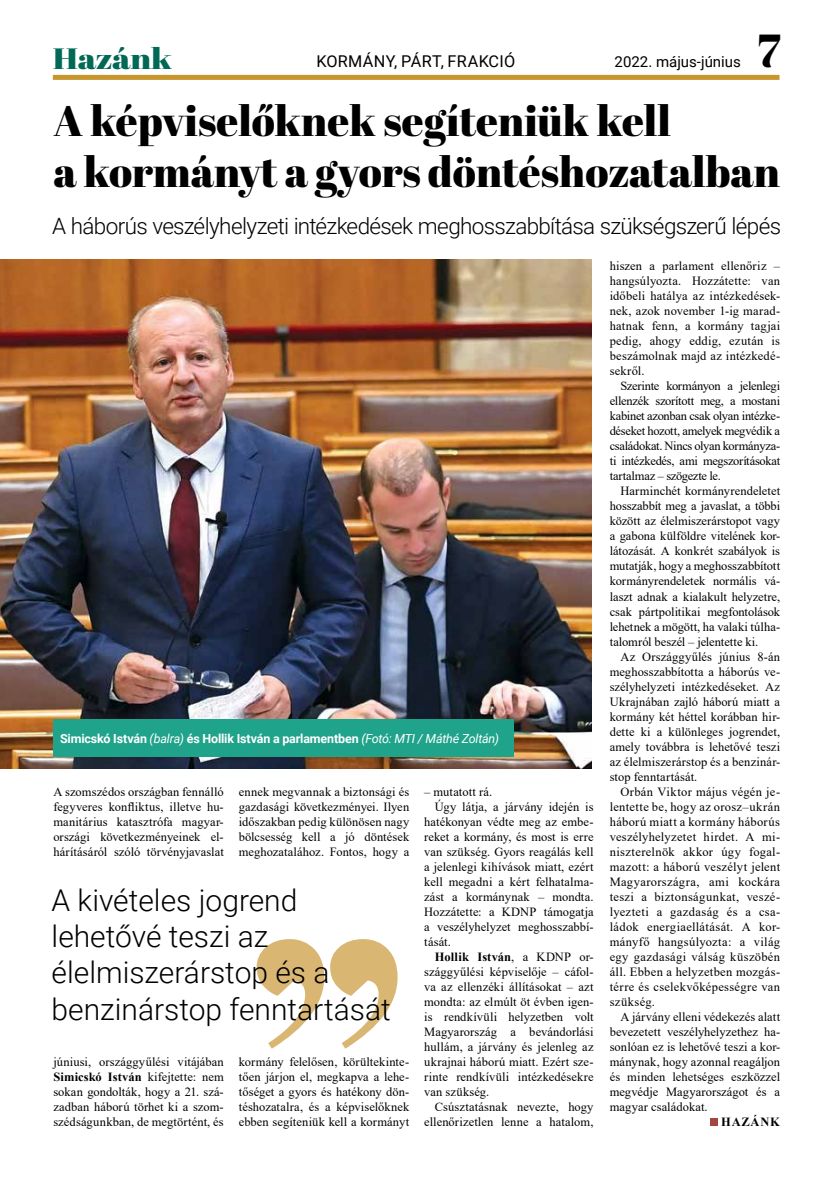
<style>
.page{position:relative;width:833px;height:1188px;background:#fff}
.page>*{position:absolute;margin:0;border:0;box-sizing:border-box;transform-origin:0 0}
.t1{font:396.88px "Abril Fatface";color:#d9b773}
.t2{font:46.25px "Abril Fatface";color:#000}
.t3{font:42.5px/51px "Abril Fatface";color:#000}
.t4{font:300 30px/36px "Roboto";color:#000}
.t5{font:29.38px "Abril Fatface";letter-spacing:-.01em;color:#006956;scale:1.15 1}
.t6{font:300 22.5px "Roboto";letter-spacing:-.03em;color:#000}
.t7{font:16.25px "Roboto";letter-spacing:.02em;color:#000}
.t8{font:15px "Roboto";color:#000}
.t9{font:12.5px/15px "Times New Roman";letter-spacing:.005em;color:#000;text-align:justify}
.t10{font:700 12.5px "Roboto";letter-spacing:-.01em;color:#fff}
.t11{font:700 12.5px "Times New Roman";letter-spacing:.005em;color:#000}
.t12{font:700 12.5px "Times New Roman";letter-spacing:.025em;color:#000}
.s1{font-weight:400;font-style:italic}
.s2{font-weight:700}
.s3{font-weight:400}
</style>
<div class="page">
<div style="left:53px;top:75px;width:726px;height:5px;background:#c7962c"></div>
<div style="left:710px;top:1118px;width:8px;height:7px;background:#a24644"></div>
<img style="left:0;top:260px;width:592px;height:508px">
<div style="left:53px;top:719px;width:460px;height:37px;background:#20a38b"></div>
<h2 class="t2" style="left:757px;top:18px;width:25px">7</h2>
<h3 class="t3" style="left:53px;top:94px;width:728px">A képviselőknek segíteniük kell<br>a kormányt a gyors döntéshozatalban</h3>
<h3 class="t5" style="left:53px;top:38px;width:105px">Hazánk</h3>
<h3 class="t7" style="left:316px;top:50px;width:200px">KORMÁNY, PÁRT, FRAKCIÓ</h3>
<p class="t8" style="left:614px;top:51px;width:128px">2022. május-június</p>
<h3 class="t6" style="left:52px;top:210px;width:730px">A háborús veszélyhelyzeti intézkedések meghosszabbítása szükségszerű lépés</h3>
<p class="t10" style="left:60px;top:729px;width:440px">Simicskó István <span class="s1">(balra)</span> és Hollik István a parlamentben <span class="s1">(Fotó: MTI / Máthé Zoltán)</span></p>
<p class="t9" style="left:53px;top:783px;width:172px">A szomszédos országban fennálló fegyveres konfliktus, illetve hu&shy;manitárius katasztrófa magyar&shy;országi következményeinek el&shy;hárításáról szóló törvényjavaslat</p>
<p class="t9" style="left:239px;top:783px;width:172px">ennek megvannak a biztonsági és gazdasági következményei. Ilyen időszakban pedig különösen nagy bölcsesség kell a jó döntések meghozatalához. Fontos, hogy a</p>
<h3 class="t4" style="left:52px;top:881px;width:340px">A kivételes jogrend lehetővé teszi az élelmiszerárstop és a benzinárstop fenntartását</h3>
<h1 class="t1" style="left:239px;top:570px;width:178px">„</h1>
<p class="t9" style="left:53px;top:1053px;width:172px">júniusi, országgyűlési vitájában <span class="s2">Simicskó István</span> kifejtette: nem sokan gondolták, hogy a 21. szá&shy;zadban háború törhet ki a szom&shy;szédságunkban, de megtörtént, és</p>
<p class="t9" style="left:239px;top:1053px;width:172px">kormány felelősen, körültekinte&shy;tően járjon el, megkapva a lehe&shy;tőséget a gyors és hatékony dön&shy;téshozatalra, és a képviselőknek ebben segíteniük kell a kormányt</p>
<p class="t9" style="left:424px;top:783px;width:70px">– mutatott rá.</p>
<p class="t9" style="left:435px;top:798px;width:160px">Úgy látja, a járvány idején is</p>
<p class="t9" style="left:424px;top:813px;width:171px">hatékonyan védte meg az embe-</p>
<p class="t9" style="left:424px;top:828px;width:171px">reket a kormány, és most is erre</p>
<p class="t9" style="left:424px;top:843px;width:171px">van szükség. Gyors reagálás kell</p>
<p class="t9" style="left:424px;top:858px;width:171px">a jelenlegi kihívások miatt, ezért</p>
<p class="t9" style="left:424px;top:873px;width:171px">kell megadni a kért felhatalma-</p>
<p class="t9" style="left:424px;top:888px;width:171px">zást a kormánynak – mondta.</p>
<p class="t9" style="left:424px;top:903px;width:171px">Hozzátette: a KDNP támogatja</p>
<p class="t9" style="left:424px;top:918px;width:171px">a veszélyhelyzet meghosszabbí-</p>
<p class="t9" style="left:424px;top:933px;width:28px">tását.</p>
<p class="t11" style="left:435px;top:947px;width:160px">Hollik István<span class="s3">, a KDNP or-</span></p>
<p class="t9" style="left:424px;top:963px;width:171px">szággyűlési képviselője – cáfol-</p>
<p class="t9" style="left:424px;top:978px;width:171px">va az ellenzéki állításokat – azt</p>
<p class="t9" style="left:424px;top:993px;width:171px">mondta: az elmúlt öt évben igen-</p>
<p class="t9" style="left:424px;top:1008px;width:171px">is rendkívüli helyzetben volt</p>
<p class="t9" style="left:424px;top:1023px;width:171px">Magyarország a bevándorlási</p>
<p class="t9" style="left:424px;top:1038px;width:171px">hullám, a járvány és jelenleg az</p>
<p class="t9" style="left:424px;top:1053px;width:171px">ukrajnai háború miatt. Ezért sze-</p>
<p class="t9" style="left:424px;top:1068px;width:171px">rinte rendkívüli intézkedésekre</p>
<p class="t9" style="left:424px;top:1083px;width:66px">van szükség.</p>
<p class="t9" style="left:435px;top:1098px;width:160px">Csúsztatásnak nevezte, hogy</p>
<p class="t9" style="left:424px;top:1113px;width:171px">ellenőrizetlen lenne a hatalom,</p>
<p class="t9" style="left:609px;top:258px;width:172px">hiszen a parlament ellenőriz – hangsúlyozta. Hozzátette: van időbeli hatálya az intézkedések&shy;nek, azok november 1-ig marad&shy;hatnak fenn, a kormány tagjai pedig, ahogy eddig, ezután is beszámolnak majd az intézkedé&shy;sekről.</p>
<p class="t9" style="left:609px;top:378px;width:172px;text-indent:11px">Szerinte kormányon a jelenlegi ellenzék szorított meg, a mostani kabinet azonban csak olyan intézke&shy;déseket hozott, amelyek megvédik a családokat. Nincs olyan kormányza&shy;ti intézkedés, ami megszorításokat tartalmaz – szögezte le.</p>
<p class="t9" style="left:609px;top:483px;width:172px;text-indent:11px">Harminchét kormányrendeletet hosszabbít meg a javaslat, a többi között az élelmiszerárstopot vagy a gabona külföldre vitelének kor&shy;látozását. A konkrét szabályok is mutatják, hogy a meghosszabbított kormányrendeletek normális vá&shy;laszt adnak a kialakult helyzetre, csak pártpolitikai megfontolások lehetnek a mögött, ha valaki túlha&shy;talomról beszél – jelentette ki.</p>
<p class="t9" style="left:609px;top:648px;width:172px;text-indent:11px">Az Országgyűlés június 8-án meghosszabbította a háborús ve&shy;szélyhelyzeti intézkedéseket. Az Ukrajnában zajló háború miatt a kormány két héttel korábban hir&shy;dette ki a különleges jogrendet, amely továbbra is lehetővé teszi az élelmiszerárstop és a benzinár&shy;stop fenntartását.</p>
<p class="t9" style="left:609px;top:783px;width:172px;text-indent:11px">Orbán Viktor május végén je&shy;lentette be, hogy az orosz–ukrán háború miatt a kormány háborús veszélyhelyzetet hirdet. A mi&shy;niszterelnök akkor úgy fogal&shy;mazott: a háború veszélyt jelent Magyarországra, ami kockára teszi a biztonságunkat, veszé&shy;lyezteti a gazdaság és a csa&shy;ládok energiaellátását. A kor&shy;mányfő hangsúlyozta: a világ egy gazdasági válság küszöbén áll. Ebben a helyzetben mozgás&shy;térre és cselekvőképességre van szükség.</p>
<p class="t9" style="left:609px;top:1008px;width:172px;text-indent:11px">A járvány elleni védekezés alatt bevezetett veszélyhelyzethez ha&shy;sonlóan ez is lehetővé teszi a kor&shy;mánynak, hogy azonnal reagáljon és minden lehetséges eszközzel megvédje Magyarországot és a magyar családokat.</p>
<p class="t12" style="left:721px;top:1112px;width:60px">HAZÁNK</p>
</div>
